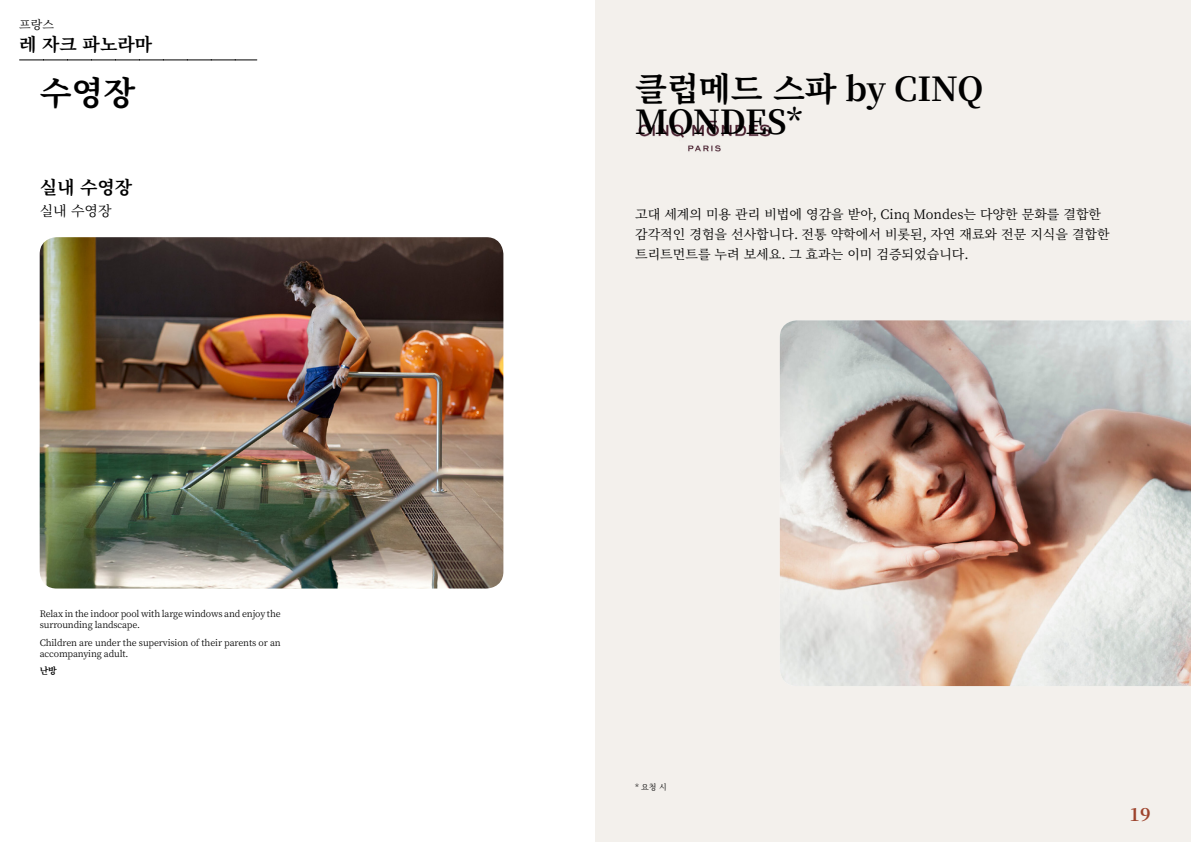
<style>
.page{position:relative;width:1191px;height:842px;background:#fff}
.page>*{position:absolute;margin:0;border:0;box-sizing:border-box;transform-origin:0 0}
.t1{font:700 33px/33px "Noto Serif KR";color:#000}
.t2{font:700 18px "Noto Serif KR";color:#000}
.t3{font:700 18px "Noto Serif KR";color:#9d432c}
.t4{font:14px "Noto Serif KR";color:#000}
.t5{font:13px/20px "Noto Serif KR";color:#000}
.t6{font:12px "Noto Serif KR";color:#000}
.t7{font:9px/11px "Noto Serif KR";letter-spacing:-.015em;color:#000}
.t8{font:700 9px "Noto Serif KR";color:#000}
.t9{font:8px "Noto Serif KR";color:#000}
</style>
<div class="page">
<div style="left:595px;top:0;width:596px;height:842px;background:#f3f0ec"></div>
<img style="left:780px;top:320px;width:411px;height:366px">
<img style="left:40px;top:237px;width:463px;height:351px">
<svg style="left:20px;top:60px;width:237px;height:1px"></svg>
<img style="left:638px;top:120px;width:133px;height:32px">
<h3 class="t6" style="left:19px;top:17px;width:36px">프랑스</h3>
<h2 class="t2" style="left:19px;top:34px;width:134px">레 자크 파노라마</h2>
<h1 class="t1" style="left:40px;top:77px;width:97px">수영장</h1>
<h1 class="t1" style="left:635px;top:73px;width:350px">클럽메드 스파 by CINQ<br>MONDES*</h1>
<h2 class="t2" style="left:40px;top:177px;width:94px">실내 수영장</h2>
<h3 class="t4" style="left:40px;top:203px;width:73px">실내 수영장</h3>
<h3 class="t5" style="left:635px;top:205px;width:476px">고대 세계의 미용 관리 비법에 영감을 받아, Cinq Mondes는 다양한 문화를 결합한 감각적인 경험을 선사합니다. 전통 약학에서 비롯된, 자연 재료와 전문 지식을 결합한 트리트먼트를 누려 보세요. 그 효과는 이미 검증되었습니다.</h3>
<p class="t7" style="left:40px;top:608px;width:242px">Relax in the indoor pool with large windows and enjoy the surrounding landscape.</p>
<p class="t7" style="left:40px;top:637px;width:242px">Children are under the supervision of their parents or an accompanying adult.</p>
<p class="t8" style="left:40px;top:665px;width:19px">난방</p>
<p class="t9" style="left:635px;top:782px;width:33px">* 요청 시</p>
<h2 class="t3" style="left:1129px;top:804px;width:23px">19</h2>
</div>
